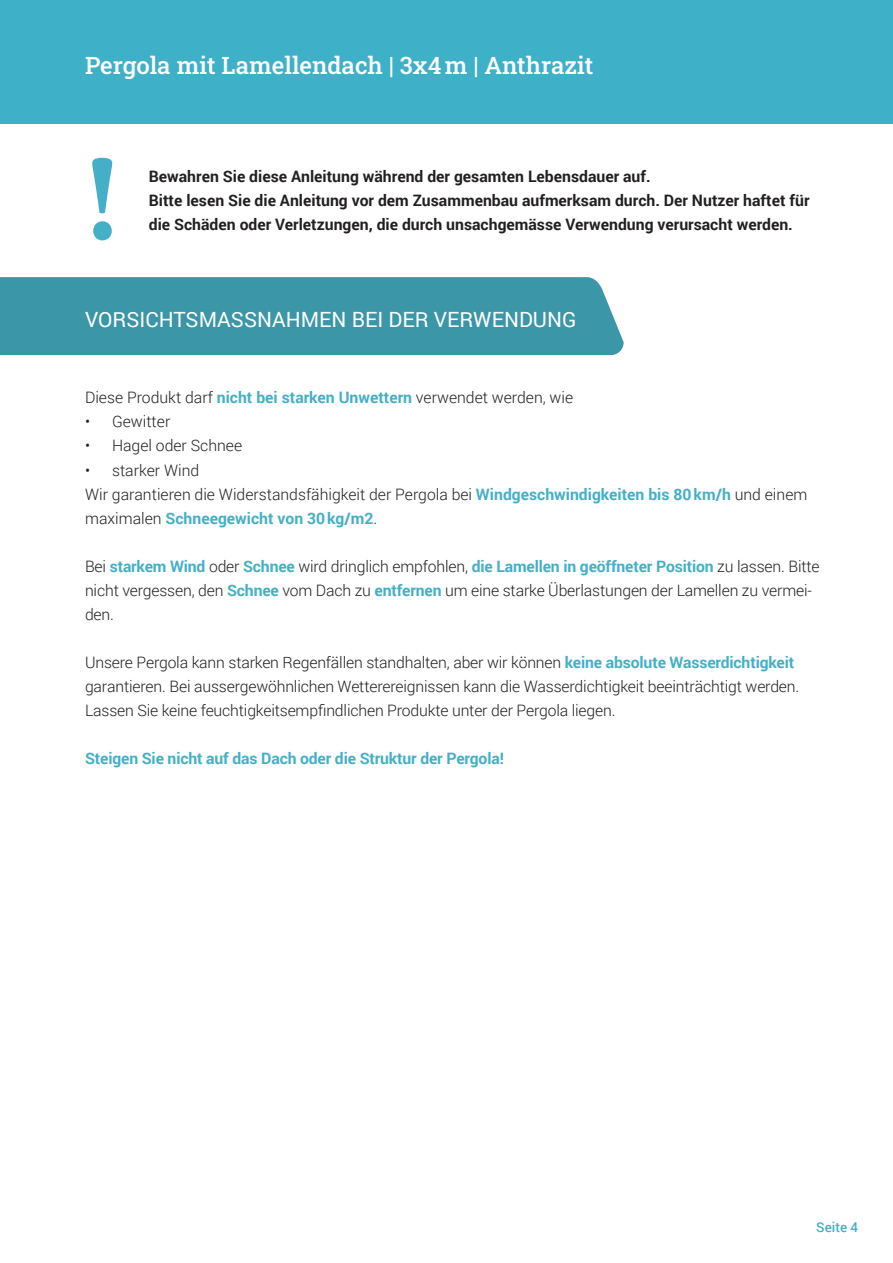
<style>
.page{position:relative;width:893px;height:1263px;background:#fff}
.page>*{position:absolute;margin:0;border:0;box-sizing:border-box;transform-origin:0 0}
.t1{font:700 121.95px "Minion Pro";color:#44afc7}
.t2{font:24px "Roboto Slab";color:#fff}
.t3{font:21px "Roboto";color:#fff}
.t4{font:300 15.75px/24px "Roboto";letter-spacing:-.01em;color:#221f1f}
.t5{font:700 15.75px/24px "Roboto";color:#221f1f}
.t6{font:700 15.75px "Roboto";letter-spacing:-.01em;color:#44afc7}
.t7{font:500 13.5px "Roboto";color:#44afc7}
.s1{font-weight:700;color:#44afc7}
</style>
<div class="page">
<div style="left:0;top:0;width:893px;height:123px;background:#3eb0c7"></div>
<div style="left:0;top:277px;width:624px;height:78px;background:#3b96a7"></div>
<h2 class="t2" style="left:85px;top:49px;width:510px">Pergola mit Lamellendach | 3x4 m | Anthrazit</h2>
<h1 class="t1" style="left:85px;top:126px;width:36px">!</h1>
<p class="t5" style="left:149px;top:164px;width:662px">Bewahren Sie diese Anleitung während der gesamten Lebensdauer auf.<br>Bitte lesen Sie die Anleitung vor dem Zusammenbau aufmerksam durch. Der Nutzer haftet für die Schäden oder Verletzungen, die durch unsachgemässe Verwendung verursacht werden.</p>
<h3 class="t3" style="left:85px;top:310px;width:493px">VORSICHTSMASSNAHMEN BEI DER VERWENDUNG</h3>
<p class="t4" style="left:85px;top:387px;width:490px">Diese Produkt darf <span class="s1">nicht bei starken Unwettern</span> verwendet werden, wie</p>
<p class="t4" style="left:85px;top:411px;width:87px">• Gewitter</p>
<p class="t4" style="left:85px;top:435px;width:159px">• Hagel oder Schnee</p>
<p class="t4" style="left:85px;top:459px;width:724px">• starker Wind<br>Wir garantieren die Widerstandsfähigkeit der Pergola bei <span class="s1">Windgeschwindigkeiten bis 80 km/h</span> und einem maximalen <span class="s1">Schneegewicht von 30 kg/m2</span>.</p>
<p class="t4" style="left:85px;top:555px;width:736px">Bei <span class="s1">starkem Wind</span> oder <span class="s1">Schnee</span> wird dringlich empfohlen, <span class="s1">die Lamellen in geöffneter Position</span> zu lassen. Bitte nicht vergessen, den <span class="s1">Schnee</span> vom Dach zu <span class="s1">entfernen</span> um eine starke Überlastungen der Lamellen zu vermei&shy;den.</p>
<p class="t4" style="left:85px;top:651px;width:716px">Unsere Pergola kann starken Regenfällen standhalten, aber wir können <span class="s1">keine absolute Wasserdichtigkeit </span>garantieren. Bei aussergewöhnlichen Wetterereignissen kann die Wasserdichtigkeit beeinträchtigt werden.<br>Lassen Sie keine feuchtigkeitsemp昀椀ndlichen Produkte unter der Pergola liegen.</p>
<p class="t6" style="left:85px;top:747px;width:420px">Steigen Sie nicht auf das Dach oder die Struktur der Pergola!</p>
<p class="t7" style="left:816px;top:1220px;width:43px">Seite 4</p>
</div>
